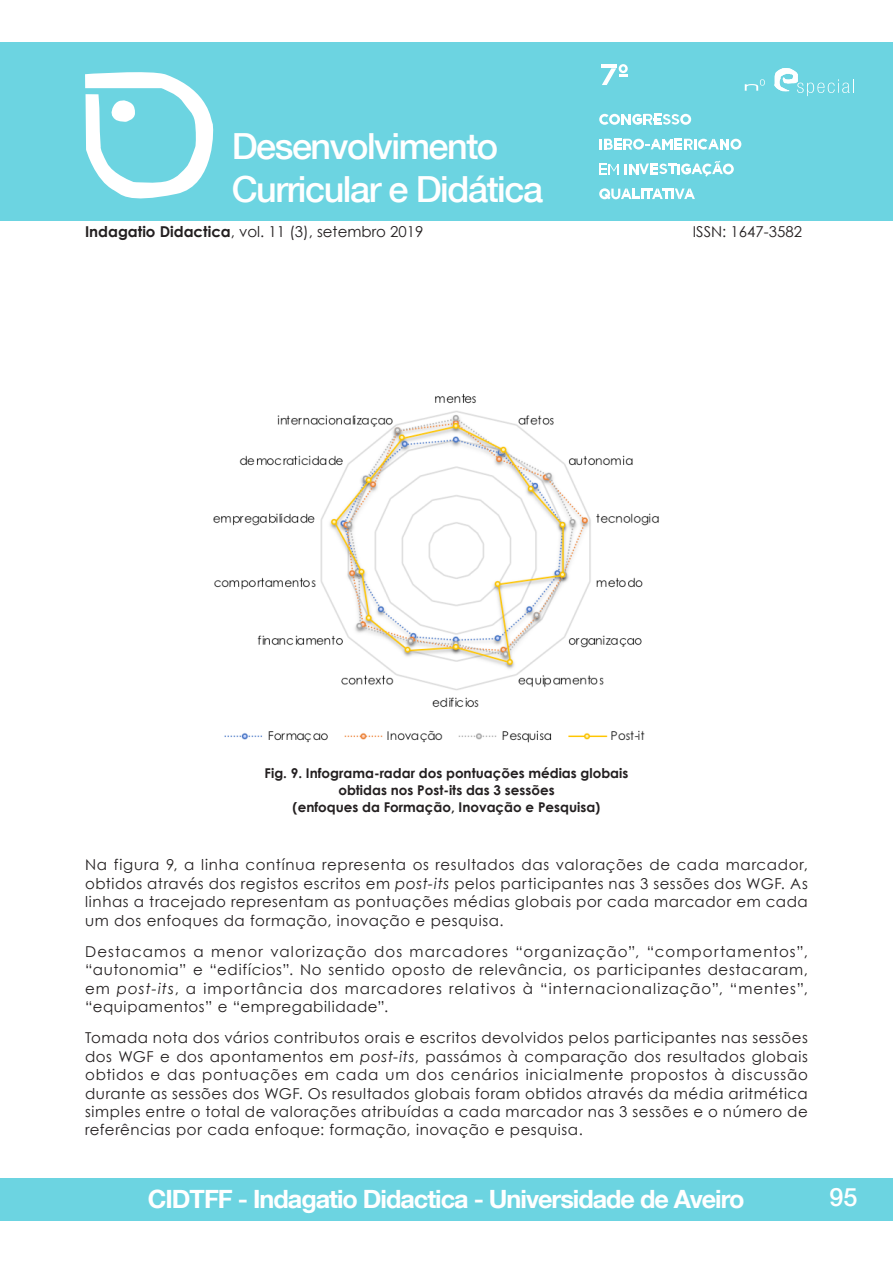
<style>
.page{position:relative;width:893px;height:1263px;background:#fff}
.page>*{position:absolute;margin:0;border:0;box-sizing:border-box;transform-origin:0 0}
.t1{font:500 36px/43.2px "Helvetica Neue LT Com";letter-spacing:-.04em;color:#fff}
.t2{font:700 25.2px "Helvetica Neue LT Com";letter-spacing:-.04em;color:#fff}
.t3{font:500 25.2px "Helvetica Neue LT Com";color:#fff}
.paragrafos{font:15px/18.5px "Century Gothic";letter-spacing:.04em;color:#231f20;text-align:justify}
.paragrafos-2{font:15px "Century Gothic";color:#231f20}
.LEGENDA{font:700 13.5px/17px "Century Gothic";color:#231f20;text-align:center}
.s1{font-weight:700}
.s2{font-style:italic}
</style>
<div class="page">
<div style="left:0;top:43px;width:893px;height:178px;background:#6cd4e1"></div>
<div style="left:0;top:1178px;width:893px;height:42px;background:#6cd4e1"></div>
<svg style="left:85px;top:72px;width:129px;height:127px"></svg>
<svg style="left:774px;top:68px;width:80px;height:28px"></svg>
<svg style="left:745px;top:79px;width:20px;height:12px"></svg>
<svg style="left:619px;top:64px;width:9px;height:9px"></svg>
<hr style="left:601px;top:64px;width:15px;height:4px;background:#fff">
<svg style="left:602px;top:66px;width:25px;height:19px"></svg>
<div style="left:680px;top:114px;width:11px;height:11px;background:#fff;border-radius:50%"></div>
<svg style="left:599px;top:188px;width:11px;height:11px"></svg>
<div style="left:730px;top:139px;width:11px;height:11px;background:#fff;border-radius:50%"></div>
<div style="left:723px;top:164px;width:11px;height:10px;background:#fff;border-radius:50%"></div>
<svg style="left:602px;top:188px;width:93px;height:11px"></svg>
<svg style="left:599px;top:114px;width:90px;height:11px"></svg>
<svg style="left:599px;top:139px;width:140px;height:11px"></svg>
<svg style="left:600px;top:163px;width:19px;height:12px"></svg>
<svg style="left:625px;top:161px;width:106px;height:16px"></svg>
<img style="left:213px;top:393px;width:446px;height:350px">
<h1 class="t1" style="left:232px;top:124px;width:313px">Desenvolvimento<br>Curricular e Didática</h1>
<p class="paragrafos-2" style="left:85px;top:221px;width:340px"><span class="s1">Indagatio Didactica</span>, vol. 11 (3), setembro 2019</p>
<p class="paragrafos-2" style="left:693px;top:221px;width:111px">ISSN: 1647-3582</p>
<p class="LEGENDA" style="left:265px;top:764px;width:365px">Fig. 9. Infograma-radar dos pontuações médias globais obtidas nos Post-its das 3 sessões<br>(enfoques da Formação, Inovação e Pesquisa)</p>
<p class="paragrafos" style="left:85px;top:855px;width:724px">Na figura 9, a linha contínua representa os resultados das valorações de cada marcador, obtidos através dos registos escritos em <span class="s2">post-its</span> pelos participantes nas 3 sessões dos WGF. As linhas a tracejado representam as pontuações médias globais por cada marcador em cada um dos enfoques da formação, inovação e pesquisa.</p>
<p class="paragrafos" style="left:85px;top:942px;width:724px">Destacamos a menor valorização dos marcadores “organização”, “comportamentos”, “autonomia” e “edifícios”. No sentido oposto de relevância, os participantes destacaram, em <span class="s2">post-its</span>, a importância dos marcadores relativos à “internacionalização”, “mentes”, “equipamentos” e “empregabilidade”.</p>
<p class="paragrafos" style="left:85px;top:1028px;width:724px">Tomada nota dos vários contributos orais e escritos devolvidos pelos participantes nas sessões dos WGF e dos apontamentos em <span class="s2">post-its</span>, passámos à comparação dos resultados globais obtidos e das pontuações em cada um dos cenários inicialmente propostos à discussão durante as sessões dos WGF. Os resultados globais foram obtidos através da média aritmética simples entre o total de valorações atribuídas a cada marcador nas 3 sessões e o número de referências por cada enfoque: formação, inovação e pesquisa.</p>
<h2 class="t2" style="left:148px;top:1183px;width:598px">CIDTFF - Indagatio Didactica - Universidade de Aveiro</h2>
<h2 class="t3" style="left:829px;top:1181px;width:30px">95</h2>
</div>
